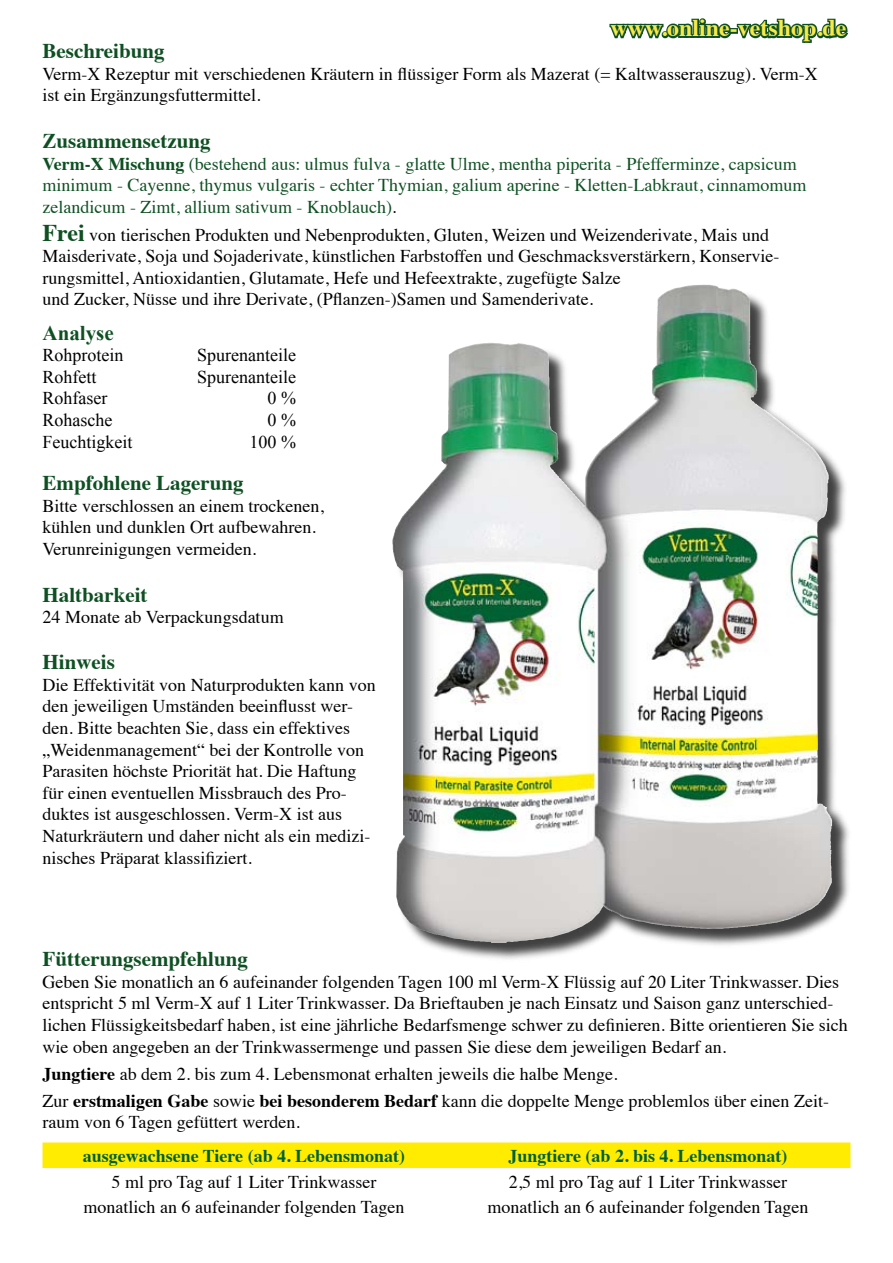
<style>
.page{position:relative;width:893px;height:1263px;background:#fff}
.page>*{position:absolute;margin:0;border:0;box-sizing:border-box;transform-origin:0 0}
.t1{font:700 24px "Times";color:#f6e94b}
.t2{font:700 21px "Times";color:#0e5022}
.t3{font:700 21px "Times New Roman";color:#0e5022}
.t4{font:18px/21.6px "Times";color:#000}
.t5{font:18px/21.6px "Times";color:#0e5022}
.t6{font:18px "Times New Roman";color:#000}
.t7{font:700 18px "Times";color:#006133}
.s1{font-weight:700}
.s2{color:#000}
.s3{font-weight:700;font-size:24px;color:#0e5022}
</style>
<div class="page">
<div style="left:393px;top:285px;width:459px;height:678px;background:#000;opacity:.75"></div>
<img style="left:751px;top:366px;width:78px;height:389px">
<div style="left:43px;top:1142px;width:807px;height:26px;background:#ffec00"></div>
<svg style="left:609px;top:18px;width:240px;height:25px"></svg>
<h1 class="t1" style="left:610px;top:5px;width:238px">www.online-vetshop.de</h1>
<p class="t2" style="left:43px;top:31px;width:124px">Beschreibung</p>
<p class="t4" style="left:43px;top:61px;width:777px">Verm-X Rezeptur mit verschiedenen Kräutern in flüssiger Form als Mazerat (= Kaltwasserauszug). Verm-X ist ein Ergänzungsfuttermittel.</p>
<p class="t2" style="left:43px;top:121px;width:170px">Zusammensetzung</p>
<p class="t5" style="left:43px;top:151px;width:766px"><span class="s1">Verm-X Mischung</span> (bestehend aus: ulmus fulva - glatte Ulme, mentha piperita - Pfefferminze, capsicum minimum - Cayenne, thymus vulgaris - echter Thymian, galium aperine - Kletten-Labkraut, cinnamomum zelandicum - Zimt, allium sativum - Knoblauch)<span class="s2">.</span></p>
<p class="t4" style="left:43px;top:222px;width:738px"><span class="s3">Frei</span> von tierischen Produkten und Nebenprodukten, Gluten, Weizen und Weizenderivate, Mais und Maisderivate, Soja und Sojaderivate, künstlichen Farbstoffen und Geschmacksverstärkern, Konservie&shy;rungsmittel, Antioxidantien, Glutamate, Hefe und Hefeextrakte, zugefügte Salze<br>und Zucker, Nüsse und ihre Derivate, (Pflanzen-)Samen und Samenderivate.</p>
<p class="t3" style="left:43px;top:318px;width:73px">Analyse</p>
<p class="t6" style="left:43px;top:343px;width:82px">Rohprotein</p>
<p class="t6" style="left:197px;top:343px;width:100px">Spurenanteile</p>
<p class="t6" style="left:43px;top:365px;width:56px">Rohfett</p>
<p class="t6" style="left:197px;top:365px;width:100px">Spurenanteile</p>
<p class="t6" style="left:43px;top:386px;width:66px">Rohfaser</p>
<p class="t6" style="left:268px;top:386px;width:30px">0%</p>
<p class="t6" style="left:43px;top:408px;width:71px">Rohasche</p>
<p class="t6" style="left:268px;top:408px;width:30px">0%</p>
<p class="t6" style="left:43px;top:429px;width:91px">Feuchtigkeit</p>
<p class="t6" style="left:250px;top:429px;width:48px">100 %</p>
<p class="t2" style="left:43px;top:463px;width:203px">Empfohlene Lagerung</p>
<p class="t4" style="left:43px;top:493px;width:283px">Bitte verschlossen an einem trockenen, kühlen und dunklen Ort aufbewahren.<br>Verunreinigungen vermeiden.</p>
<p class="t2" style="left:43px;top:574px;width:106px">Haltbarkeit</p>
<p class="t4" style="left:43px;top:605px;width:243px">24 Monate ab Verpackungsdatum</p>
<p class="t2" style="left:43px;top:642px;width:74px">Hinweis</p>
<p class="t4" style="left:43px;top:672px;width:335px">Die Effektivität von Naturprodukten kann von den jeweiligen Umständen beeinflusst wer&shy;den. Bitte beachten Sie, dass ein effektives „Weidenmanagement“ bei der Kontrolle von Parasiten höchste Priorität hat. Die Haftung für einen eventuellen Missbrauch des Pro&shy;duktes ist ausgeschlossen. Verm-X ist aus Naturkräutern und daher nicht als ein medizi&shy;nisches Präparat klassifiziert.</p>
<p class="t2" style="left:43px;top:939px;width:207px">Fütterungsempfehlung</p>
<p class="t4" style="left:43px;top:969px;width:807px">Geben Sie monatlich an 6 aufeinander folgenden Tagen 100 ml Verm-X Flüssig auf 20 Liter Trinkwasser. Dies entspricht 5 ml Verm-X auf 1 Liter Trinkwasser. Da Brieftauben je nach Einsatz und Saison ganz unterschied&shy;lichen Flüssigkeitsbedarf haben, ist eine jährliche Bedarfsmenge schwer zu definieren. Bitte orientieren Sie sich wie oben angegeben an der Trinkwassermenge und passen Sie diese dem jeweiligen Bedarf an.</p>
<p class="t4" style="left:43px;top:1058px;width:788px;line-height:27px"><span class="s1">Jungtiere</span> ab dem 2. bis zum 4. Lebensmonat erhalten jeweils die halbe Menge.<br>Zur <span class="s1">erstmaligen Gabe</span> sowie <span class="s1">bei besonderem Bedarf</span> kann die doppelte Menge problemlos über einen Zeit-</p>
<p class="t4" style="left:43px;top:1110px;width:259px">raum von 6 Tagen gefüttert werden.</p>
<p class="t7" style="left:83px;top:1139px;width:324px">ausgewachsene Tiere (ab 4. Lebensmonat)</p>
<p class="t7" style="left:508px;top:1139px;width:281px">Jungtiere (ab 2. bis 4. Lebensmonat)</p>
<p class="t4" style="left:112px;top:1169px;width:266px">5 ml pro Tag auf 1 Liter Trinkwasser</p>
<p class="t4" style="left:509px;top:1169px;width:280px">2,5 ml pro Tag auf 1 Liter Trinkwasser</p>
<p class="t4" style="left:84px;top:1194px;width:322px">monatlich an 6 aufeinander folgenden Tagen</p>
<p class="t4" style="left:487px;top:1194px;width:322px">monatlich an 6 aufeinander folgenden Tagen</p>
</div>
